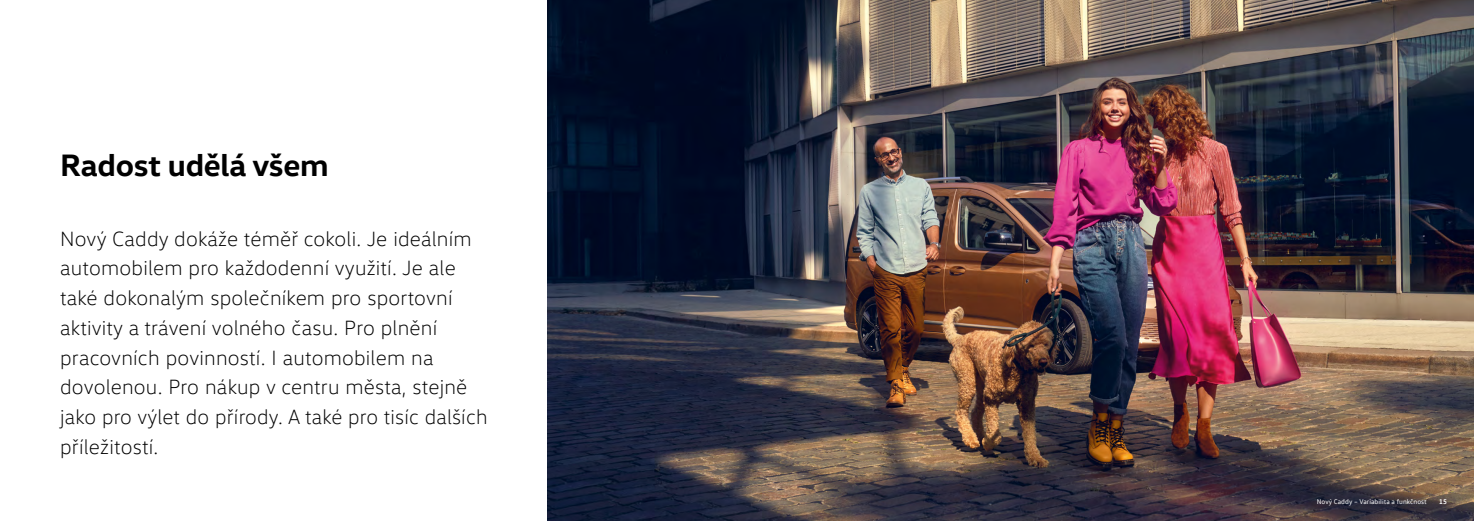
<style>
.page{position:relative;width:1474px;height:521px;background:#fff}
.page>*{position:absolute;margin:0;border:0;box-sizing:border-box;transform-origin:0 0}
.t1{font:700 31.5px "VW Head";letter-spacing:-.01em;color:#000}
.t2{font:300 21px/29.8px "VW Head";letter-spacing:.01em;color:#000}
.t3{font:7px "VW Text";letter-spacing:.005em;color:#fff}
.t4{font:700 7px "VW Text";color:#fff}
</style>
<div class="page">
<img style="left:547px;top:0;width:926px;height:521px">
<h1 class="t1" style="left:60px;top:145px;width:270px">Radost udělá všem</h1>
<p class="t2" style="left:60px;top:223px;width:429px">Nový Caddy dokáže téměř cokoli. Je ideálním automobilem pro každodenní využití. Je ale také dokonalým společníkem pro sportovní aktivity a trávení volného času. Pro plnění pracovních povinností. I automobilem na dovolenou. Pro nákup v centru města, stejně jako pro výlet do přírody. A také pro tisíc dalších příležitostí.</p>
<p class="t3" style="left:1316px;top:497px;width:112px">Nový Caddy – Variabilita a funkčnost</p>
<p class="t4" style="left:1439px;top:497px;width:9px">15</p>
</div>
